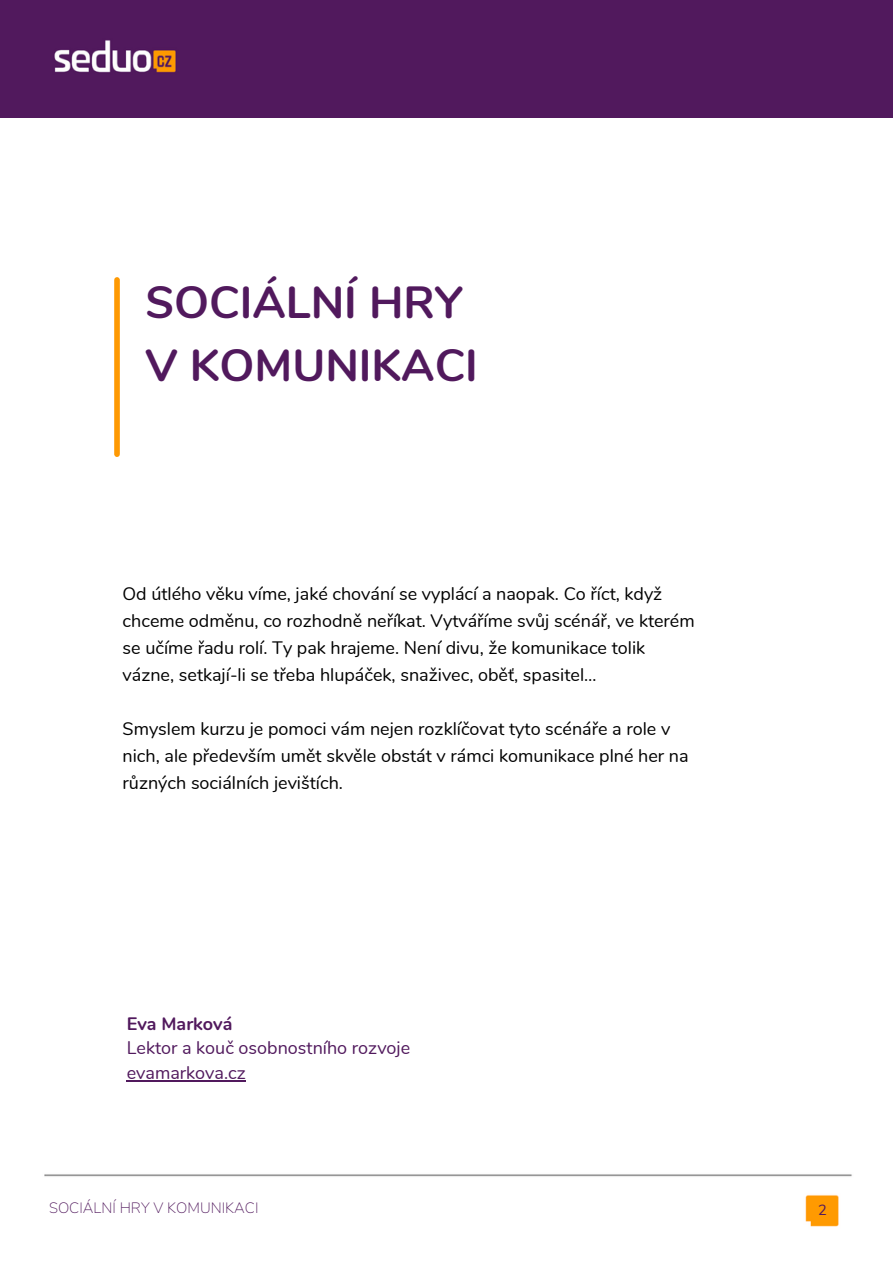
<style>
.page{position:relative;width:893px;height:1264px;background:#fff}
.page>*{position:absolute;margin:0;border:0;box-sizing:border-box;transform-origin:0 0}
.t1{font:700 45px/63px "Nunito";color:#51195d}
.t2{font:18px/27px "Nunito";color:#000}
.t3{font:18px/24.8px "Nunito";color:#51195d}
.t4{font:700 18px "Nunito";color:#51195d}
.t5{font:200 15px "Nunito Sans";color:#51195d}
.t6{font:14.7px "Nunito";color:#51195d}
</style>
<div class="page">
<div style="left:0;top:0;width:892px;height:117px;background:#51195d"></div>
<img style="left:54px;top:40px;width:122px;height:33px">
<img style="left:805px;top:1195px;width:34px;height:32px">
<hr style="left:127px;top:1080px;width:119px;height:1px;background:#51195d">
<div style="left:114px;top:280px;width:6px;height:174px;background:#fe9903"></div>
<h1 class="t1" style="left:145px;top:271px;width:334px">SOCIÁLNÍ HRY<br>V KOMUNIKACI</h1>
<p class="t2" style="left:122px;top:580px;width:573px">Od útlého věku víme, jaké chování se vyplácí a naopak. Co říct, když chceme odměnu, co rozhodně neříkat. Vytváříme svůj scénář, ve kterém se učíme řadu rolí. Ty pak hrajeme. Není divu, že komunikace tolik vázne, setkají-li se třeba hlupáček, snaživec, oběť, spasitel…</p>
<p class="t2" style="left:122px;top:715px;width:567px">Smyslem kurzu je pomoci vám nejen rozklíčovat tyto scénáře a role v nich, ale především umět skvěle obstát v rámci komunikace plné her na různých sociálních jevištích.</p>
<p class="t4" style="left:127px;top:1011px;width:107px">Eva Marková</p>
<p class="t3" style="left:127px;top:1036px;width:285px">Lektor a kouč osobnostního rozvoje evamarkova.cz</p>
<p class="t5" style="left:49px;top:1197px;width:211px">SOCIÁLNÍ HRY V KOMUNIKACI</p>
<p class="t6" style="left:818px;top:1199px;width:10px">2</p>
</div>
